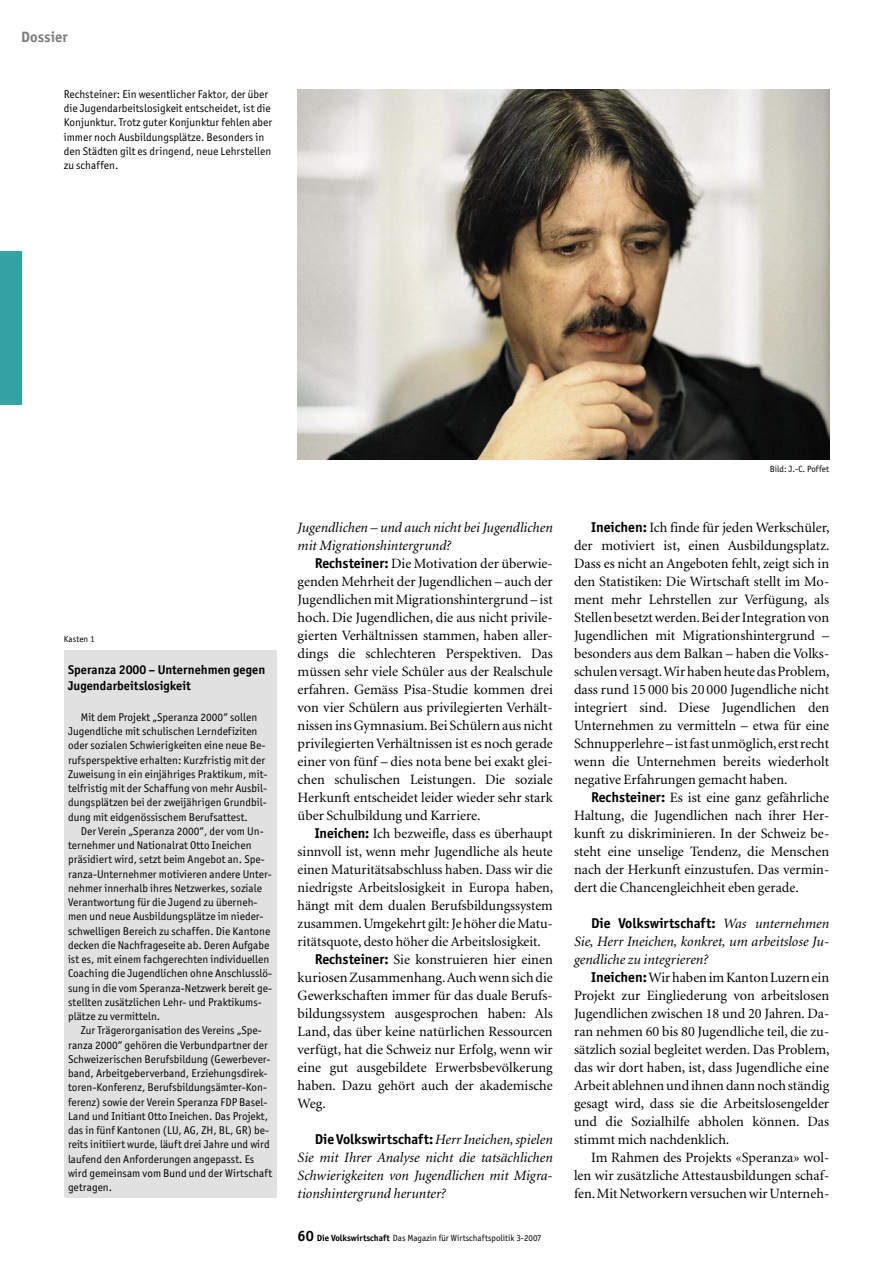
<style>
.page{position:relative;width:893px;height:1263px;background:#fff}
.page>*{position:absolute;margin:0;border:0;box-sizing:border-box;transform-origin:0 0}
.Rubriktitel_links{font:700 15px "Officina San ITC";letter-spacing:.005em;color:#7c7c7c}
._03_Grundschrift{font:14.25px/18px "Minion";color:#000;text-align:justify}
._03_Grundschrift-2{font:italic 14.25px/18px "Minion";color:#000;text-align:justify}
._10_Kasten-Titel{font:700 12.75px/16.5px "Officina San ITC";letter-spacing:.005em;color:#000}
._12_Kasten-Text{font:11.25px/14.2px "Officina San ITC";letter-spacing:.005em;color:#000}
._07_Legende{font:11.25px/14.2px "Officina San ITC";letter-spacing:.005em;color:#000}
._07_Legende-2{font:9px "Officina San ITC";color:#000}
._06_Abbildungen{font:9px "Officina San ITC";letter-spacing:.005em;color:#000}
.s1{font-family:"Officina San ITC";font-weight:700}
.s2{font-family:"Officina San ITC";font-weight:700;font-style:normal}
.s3{font-weight:700;font-size:15px}
.s4{font-weight:700}
</style>
<div class="page">
<div style="left:0;top:252px;width:21px;height:153px;background:#34a3a3"></div>
<img style="left:298px;top:89px;width:531px;height:370px">
<div style="left:64px;top:650px;width:212px;height:547px;background:#e1e1e1"></div>
<p class="Rubriktitel_links" style="left:21px;top:27px;width:48px">Dossier</p>
<p class="_07_Legende" style="left:64px;top:87px;width:210px">Rechsteiner: Ein wesentlicher Faktor, der über die Jugendarbeitslosigkeit entscheidet, ist die Konjunktur. Trotz guter Konjunktur fehlen aber immer noch Ausbildungsplätze. Besonders in den Städten gilt es dringend, neue Lehrstellen zu schaffen.</p>
<p class="_06_Abbildungen" style="left:64px;top:634px;width:32px">Kasten 1</p>
<p class="_10_Kasten-Titel" style="left:68px;top:661px;width:199px">Speranza 2000 – Unternehmen gegen<br>Jugendarbeitslosigkeit</p>
<p class="_12_Kasten-Text" style="left:68px;top:710px;width:201px;text-indent:13px">Mit dem Projekt „Speranza 2000“ sollen Jugendliche mit schulischen Lerndefiziten oder sozialen Schwierigkeiten eine neue Be&shy;rufsperspektive erhalten: Kurzfristig mit der Zuweisung in ein einjähriges Praktikum, mit&shy;telfristig mit der Schaffung von mehr Ausbil&shy;dungsplätzen bei der zweijährigen Grundbil&shy;dung mit eidgenössischem Berufsattest.</p>
<p class="_12_Kasten-Text" style="left:68px;top:824px;width:206px;text-indent:13px">Der Verein „Speranza 2000“, der vom Un&shy;ternehmer und Nationalrat Otto Ineichen präsidiert wird, setzt beim Angebot an. Spe&shy;ranza-Unternehmer motivieren andere Unter&shy;nehmer innerhalb ihres Netzwerkes, soziale Verantwortung für die Jugend zu überneh&shy;men und neue Ausbildungsplätze im nieder&shy;schwelligen Bereich zu schaffen. Die Kantone decken die Nachfrageseite ab. Deren Aufgabe ist es, mit einem fachgerechten individuellen Coaching die Jugendlichen ohne Anschlusslö&shy;sung in die vom Speranza-Netzwerk bereit ge&shy;stellten zusätzlichen Lehr- und Praktikums&shy;plätze zu vermitteln.</p>
<p class="_12_Kasten-Text" style="left:68px;top:1023px;width:206px;text-indent:13px">Zur Trägerorganisation des Vereins „Spe&shy;ranza 2000“ gehören die Verbundpartner der Schweizerischen Berufsbildung (Gewerbever&shy;band, Arbeitgeberverband, Erziehungsdirek&shy;toren-Konferenz, Berufsbildungsämter-Kon&shy;ferenz) sowie der Verein Speranza FDP Basel-Land und Initiant Otto Ineichen. Das Projekt, das in fünf Kantonen (LU, AG, ZH, BL, GR) be&shy;reits initiiert wurde, läuft drei Jahre und wird laufend den Anforderungen angepasst. Es wird gemeinsam vom Bund und der Wirtschaft getragen.</p>
<p class="_03_Grundschrift-2" style="left:298px;top:518px;width:257px">Jugendlichen – und auch nicht bei Jugendlichen mit Migrationshintergrund?</p>
<p class="_03_Grundschrift" style="left:298px;top:554px;width:257px;text-indent:17px"><span class="s1">Rechsteiner:</span> Die Motivation der überwie&shy;genden Mehrheit der Jugendlichen – auch der Jugendlichen mit Migrationshintergrund – ist hoch. Die Jugendlichen, die aus nicht privile&shy;gierten Verhältnissen stammen, haben aller&shy;dings die schlechteren Perspektiven. Das müssen sehr viele Schüler aus der Realschule erfahren. Gemäss Pisa-Studie kommen drei von vier Schülern aus privilegierten Verhält&shy;nissen ins Gymnasium. Bei Schülern aus nicht privilegierten Verhältnissen ist es noch gerade einer von fünf – dies nota bene bei exakt glei&shy;chen schulischen Leistungen. Die soziale Herkunft entscheidet leider wieder sehr stark über Schulbildung und Karriere.</p>
<p class="_03_Grundschrift" style="left:298px;top:824px;width:257px;text-indent:17px"><span class="s1">Ineichen:</span> Ich bezweifle, dass es überhaupt sinnvoll ist, wenn mehr Jugendliche als heute einen Maturitätsabschluss haben. Dass wir die niedrigste Arbeitslosigkeit in Europa haben, hängt mit dem dualen Berufsbildungssystem zusammen. Umgekehrt gilt: Je höher die Matu&shy;ritätsquote, desto höher die Arbeitslosigkeit.</p>
<p class="_03_Grundschrift" style="left:298px;top:950px;width:257px;text-indent:17px"><span class="s1">Rechsteiner:</span> Sie konstruieren hier einen kuriosen Zusammenhang. Auch wenn sich die Gewerkschaften immer für das duale Berufs&shy;bildungssystem ausgesprochen haben: Als Land, das über keine natürlichen Ressourcen verfügt, hat die Schweiz nur Erfolg, wenn wir eine gut ausgebildete Erwerbsbevölkerung haben. Dazu gehört auch der akademische Weg.</p>
<p class="_03_Grundschrift-2" style="left:298px;top:1130px;width:257px;text-indent:17px"><span class="s2">Die Volkswirtschaft:</span> Herr Ineichen, spielen Sie mit Ihrer Analyse nicht die tatsächlichen Schwierigkeiten von Jugendlichen mit Migra&shy;tionshintergrund herunter?</p>
<p class="_07_Legende-2" style="left:298px;top:1232px;width:246px"><span class="s3">60</span> <span class="s4">Die Volkswirtschaft</span> Das Magazin für Wirtschaftspolitik 3-2007</p>
<p class="_07_Legende-2" style="left:770px;top:464px;width:61px">Bild: J.-C. Poffet</p>
<p class="_03_Grundschrift" style="left:574px;top:518px;width:257px;text-indent:17px"><span class="s1">Ineichen:</span> Ich finde für jeden Werkschüler, der motiviert ist, einen Ausbildungsplatz.<br>Dass es nicht an Angeboten fehlt, zeigt sich in den Statistiken: Die Wirtschaft stellt im Mo&shy;ment mehr Lehrstellen zur Verfügung, als Stellen besetzt werden. Bei der Integration von Jugendlichen mit Migrationshintergrund – besonders aus dem Balkan – haben die Volks&shy;schulen versagt. Wir haben heute das Problem, dass rund 15 000 bis 20 000 Jugendliche nicht integriert sind. Diese Jugendlichen den Unternehmen zu vermitteln – etwa für eine Schnupperlehre – ist fast unmöglich, erst recht wenn die Unternehmen bereits wiederholt negative Erfahrungen gemacht haben.</p>
<p class="_03_Grundschrift" style="left:574px;top:788px;width:257px;text-indent:17px"><span class="s1">Rechsteiner:</span> Es ist eine ganz gefährliche Haltung, die Jugendlichen nach ihrer Her&shy;kunft zu diskriminieren. In der Schweiz be&shy;steht eine unselige Tendenz, die Menschen nach der Herkunft einzustufen. Das vermin&shy;dert die Chancengleichheit eben gerade.</p>
<p class="_03_Grundschrift-2" style="left:574px;top:914px;width:257px;text-indent:17px"><span class="s2">Die Volkswirtschaft:</span> Was unternehmen Sie, Herr Ineichen, konkret, um arbeitslose Ju&shy;gendliche zu integrieren?</p>
<p class="_03_Grundschrift" style="left:574px;top:968px;width:257px;text-indent:17px"><span class="s1">Ineichen:</span> Wir haben im Kanton Luzern ein Projekt zur Eingliederung von arbeitslosen Jugendlichen zwischen 18 und 20 Jahren. Da&shy;ran nehmen 60 bis 80 Jugendliche teil, die zu&shy;sätzlich sozial begleitet werden. Das Problem, das wir dort haben, ist, dass Jugendliche eine Arbeit ablehnen und ihnen dann noch ständig gesagt wird, dass sie die Arbeitslosengelder und die Sozialhilfe abholen können. Das stimmt mich nachdenklich.</p>
<p class="_03_Grundschrift" style="left:574px;top:1148px;width:257px;text-indent:17px">Im Rahmen des Projekts «Speranza» wol&shy;len wir zusätzliche Attestausbildungen schaf&shy;fen. Mit Networkern versuchen wir Unterneh-</p>
</div>
